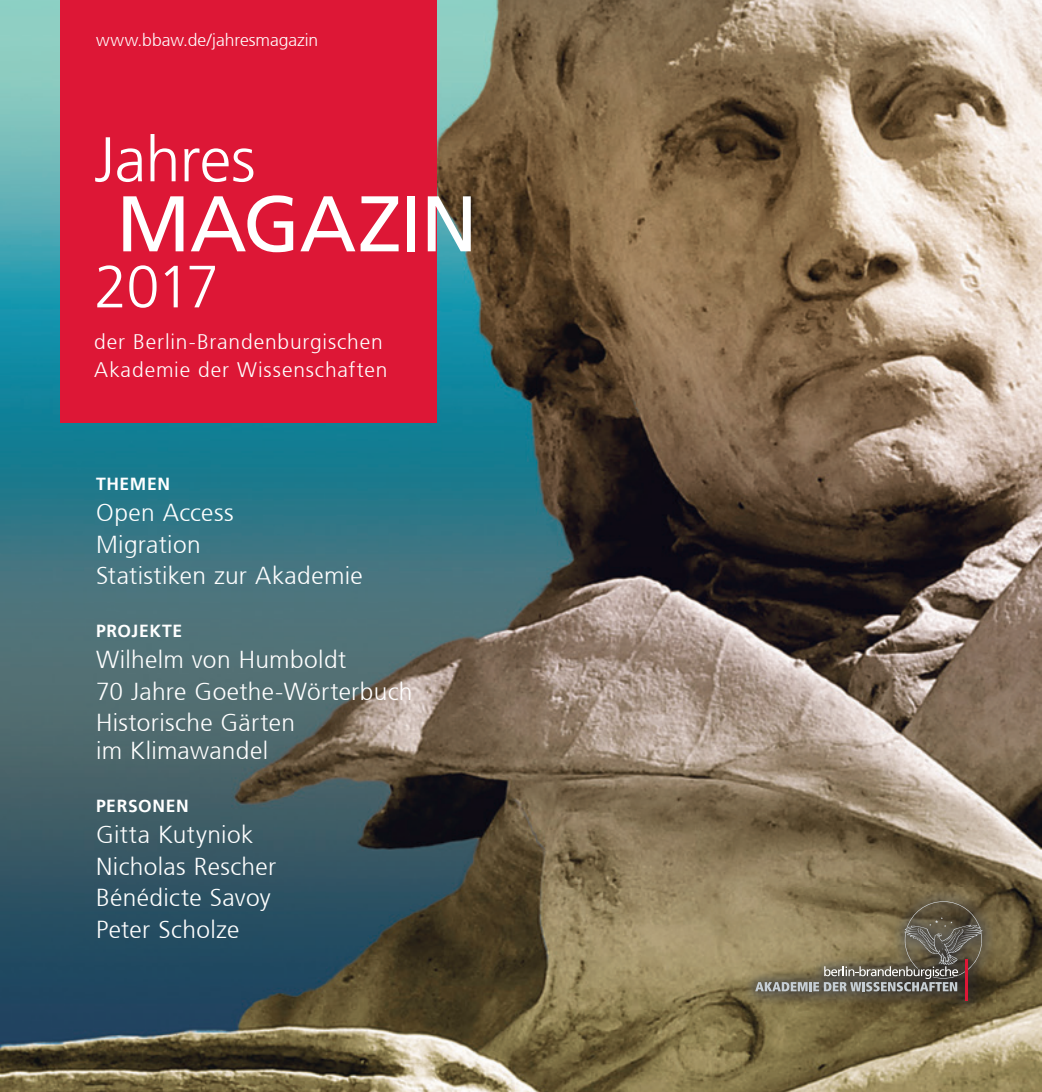
<style>
.page{position:relative;width:1042px;height:1092px;background:#fff}
.page>*{position:absolute;margin:0;border:0;box-sizing:border-box;transform-origin:0 0}
.t1{font:78.75px "Frutiger LT";letter-spacing:-.01em;color:#fff}
.t2{font:300 63px "Frutiger 45";letter-spacing:-.01em;color:#fff}
.t3{font:300 59.5px "Frutiger 45";color:#fff}
.t4{font:300 24.5px/31.5px "Frutiger 45";letter-spacing:.015em;color:#fff}
.t5{font:300 21px/28px "Frutiger 45";letter-spacing:.04em;color:#fff}
.t6{font:300 17.5px "Frutiger 45";letter-spacing:-.005em;color:#fff}
.t7{font:700 17.5px "Frutiger 65";letter-spacing:.035em;color:#fff}
</style>
<div class="page">
<img style="left:0;top:0;width:1042px;height:1091px">
<div style="left:60px;top:0;width:376px;height:423px;background:#dd1736"></div>
<img style="left:742px;top:887px;width:254px;height:127px">
<hr style="left:965px;top:959px;width:2px;height:42px;background:#dd1736">
<svg style="left:755px;top:900px;width:227px;height:91px;background:#80755c"></svg>
<p class="t6" style="left:96px;top:30px;width:224px">www.bbaw.de/jahresmagazin</p>
<h2 class="t2" style="left:94px;top:124px;width:163px">Jahres</h2>
<h1 class="t1" style="left:116px;top:178px;width:363px">MAGAZIN</h1>
<h3 class="t3" style="left:94px;top:253px;width:126px">2017</h3>
<p class="t5" style="left:94px;top:328px;width:295px">der Berlin-Brandenburgischen<br>Akademie der Wissenschaften</p>
<p class="t7" style="left:96px;top:473px;width:76px">THEMEN</p>
<p class="t4" style="left:96px;top:497px;width:268px">Open Access<br>Migration<br>Statistiken zur Akademie</p>
<p class="t7" style="left:96px;top:620px;width:88px">PROJEKTE</p>
<p class="t4" style="left:96px;top:644px;width:318px">Wilhelm von Humboldt<br>70 Jahre Goethe-Wörterbuch<br>Historische Gärten</p>
<p class="t4" style="left:96px;top:735px;width:174px">im Klimawandel</p>
<p class="t7" style="left:96px;top:795px;width:94px">PERSONEN</p>
<p class="t4" style="left:96px;top:819px;width:182px">Gitta Kutyniok<br>Nicholas Rescher<br>Bénédicte Savoy<br>Peter Scholze</p>
</div>
